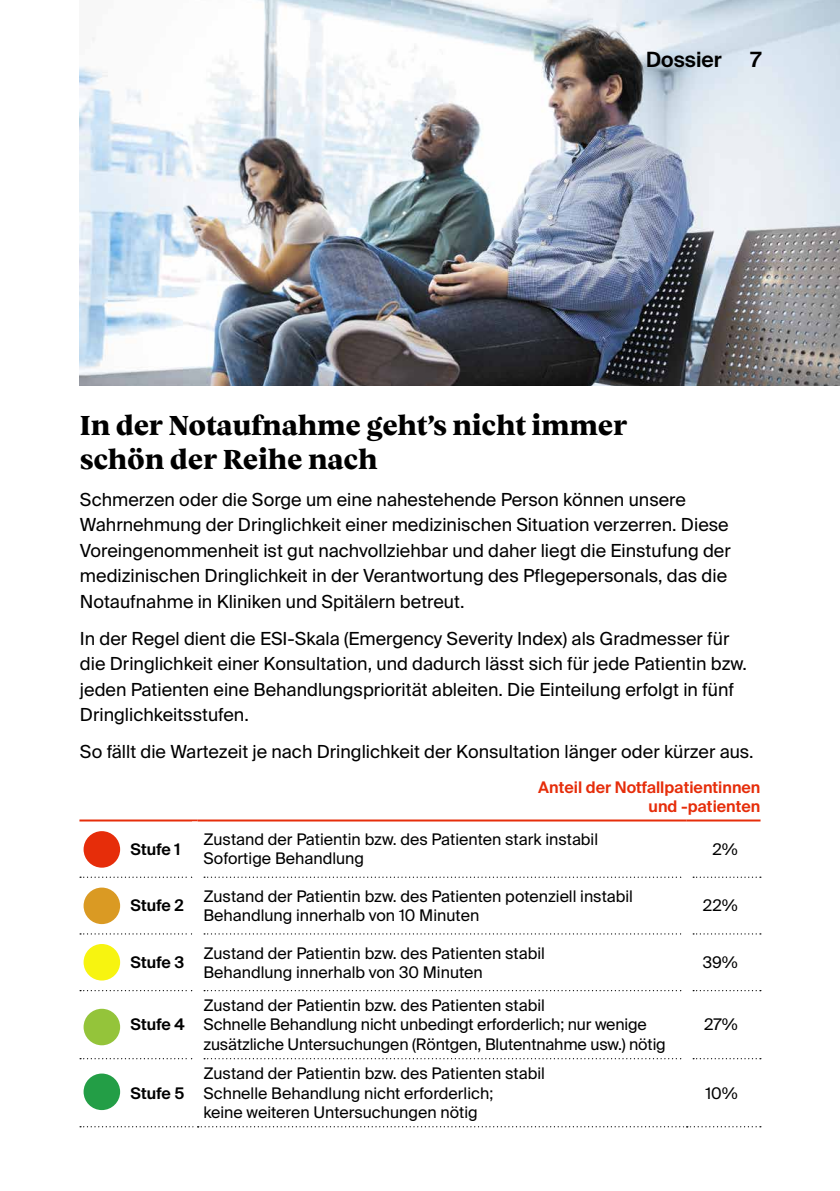
<style>
.page{position:relative;width:840px;height:1191px;background:#fff}
.page>*{position:absolute;margin:0;border:0;box-sizing:border-box;transform-origin:0 0}
.t1{font:800 28px/34px "Vesterbro";letter-spacing:-.01em;color:#000}
.t2{font:600 21px "Suisse Intl";color:#000}
.t3{font:18px/25.6px "Suisse Intl";color:#000}
.t4{font:16px/19.2px "Suisse Intl";color:#000}
.t5{font:600 16px/19.2px "Suisse Intl";color:#e62d0a;text-align:right}
.t6{font:600 16px "Suisse Intl";color:#000}
</style>
<div class="page">
<img style="left:79px;top:0;width:760px;height:386px">
<hr style="left:79px;top:819px;width:118px;height:2px;background:#e62d0a">
<svg style="left:80px;top:876px;width:112px;height:1px"></svg>
<svg style="left:204px;top:876px;width:473px;height:1px"></svg>
<svg style="left:692px;top:876px;width:68px;height:1px"></svg>
<svg style="left:80px;top:933px;width:112px;height:1px"></svg>
<svg style="left:204px;top:933px;width:473px;height:1px"></svg>
<svg style="left:692px;top:933px;width:68px;height:1px"></svg>
<svg style="left:80px;top:990px;width:112px;height:1px"></svg>
<svg style="left:204px;top:990px;width:473px;height:1px"></svg>
<svg style="left:692px;top:990px;width:68px;height:1px"></svg>
<svg style="left:80px;top:1058px;width:112px;height:1px"></svg>
<svg style="left:204px;top:1058px;width:473px;height:1px"></svg>
<svg style="left:692px;top:1058px;width:68px;height:1px"></svg>
<svg style="left:80px;top:1126px;width:680px;height:1px"></svg>
<hr style="left:197px;top:819px;width:489px;height:2px;background:#e62d0a">
<hr style="left:686px;top:819px;width:74px;height:2px;background:#e62d0a">
<div style="left:83px;top:831px;width:37px;height:36px;background:#e62d0a;border-radius:50%"></div>
<div style="left:83px;top:887px;width:37px;height:37px;background:#da9a23;border-radius:50%"></div>
<div style="left:83px;top:944px;width:37px;height:36px;background:#f7f410;border-radius:50%"></div>
<div style="left:83px;top:1008px;width:37px;height:37px;background:#94c43a;border-radius:50%"></div>
<div style="left:83px;top:1073px;width:37px;height:37px;background:#239e46;border-radius:50%"></div>
<p class="t2" style="left:645px;top:47px;width:77px">Dossier</p>
<p class="t2" style="left:749px;top:47px;width:12px">7</p>
<h1 class="t1" style="left:80px;top:407px;width:549px">In der Notaufnahme geht’s nicht immer schön der Reihe nach</h1>
<p class="t3" style="left:80px;top:487px;width:652px">Schmerzen oder die Sorge um eine nahestehende Person können unsere Wahrnehmung der Dringlichkeit einer medizinischen Situation verzerren. Diese Voreingenommenheit ist gut nachvollziehbar und daher liegt die Einstufung der medizinischen Dringlichkeit in der Verantwortung des Pflegepersonals, das die Notaufnahme in Kliniken und Spitälern betreut.</p>
<p class="t3" style="left:80px;top:625px;width:668px">In der Regel dient die ESI-Skala (Emergency Severity Index) als Gradmesser für die Dringlichkeit einer Konsultation, und dadurch lässt sich für jede Patientin bzw. jeden Patienten eine Behandlungspriorität ableiten. Die Einteilung erfolgt in fünf Dringlichkeitsstufen.</p>
<p class="t3" style="left:80px;top:739px;width:674px">So fällt die Wartezeit je nach Dringlichkeit der Konsultation länger oder kürzer aus.</p>
<p class="t5" style="left:538px;top:778px;width:224px">Anteil der Notfallpatientinnen und -patienten</p>
<p class="t6" style="left:130px;top:839px;width:51px">Stufe 1</p>
<p class="t4" style="left:203px;top:830px;width:396px">Zustand der Patientin bzw. des Patienten stark instabil<br>Sofortige Behandlung</p>
<p class="t4" style="left:712px;top:839px;width:27px">2%</p>
<p class="t6" style="left:130px;top:896px;width:55px">Stufe 2</p>
<p class="t4" style="left:203px;top:886px;width:431px">Zustand der Patientin bzw. des Patienten potenziell instabil<br>Behandlung innerhalb von 10 Minuten</p>
<p class="t4" style="left:702px;top:896px;width:36px">22%</p>
<p class="t6" style="left:130px;top:953px;width:55px">Stufe 3</p>
<p class="t4" style="left:203px;top:943px;width:343px">Zustand der Patientin bzw. des Patienten stabil<br>Behandlung innerhalb von 30 Minuten</p>
<p class="t4" style="left:702px;top:953px;width:37px">39%</p>
<p class="t6" style="left:130px;top:1015px;width:56px">Stufe 4</p>
<p class="t4" style="left:203px;top:996px;width:463px">Zustand der Patientin bzw. des Patienten stabil<br>Schnelle Behandlung nicht unbedingt erforderlich; nur wenige zusätzliche Untersuchungen (Röntgen, Blutentnahme usw.) nötig</p>
<p class="t4" style="left:703px;top:1015px;width:35px">27%</p>
<p class="t6" style="left:130px;top:1083px;width:56px">Stufe 5</p>
<p class="t4" style="left:203px;top:1064px;width:343px">Zustand der Patientin bzw. des Patienten stabil<br>Schnelle Behandlung nicht erforderlich;<br>keine weiteren Untersuchungen nötig</p>
<p class="t4" style="left:705px;top:1083px;width:34px">10%</p>
</div>
